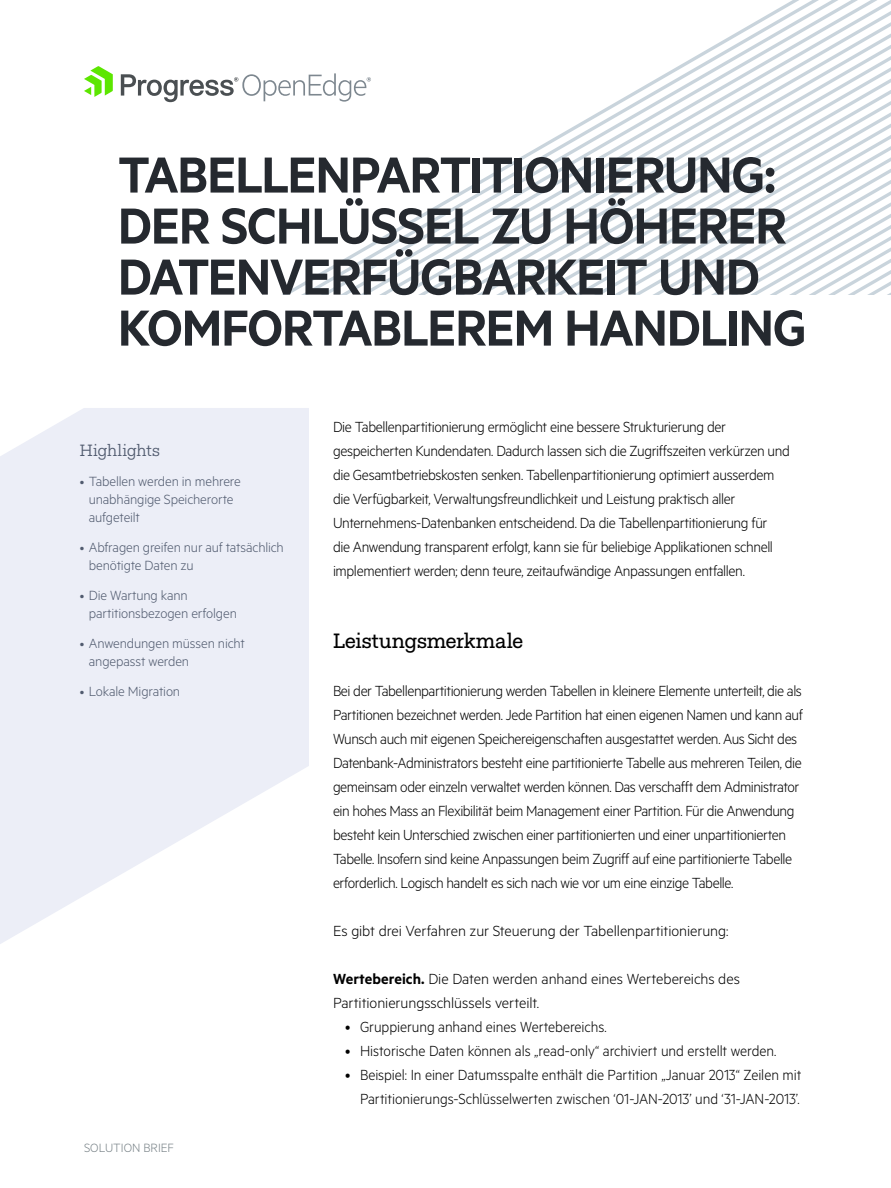
<style>
.page{position:relative;width:891px;height:1188px;background:#fff}
.page>*{position:absolute;margin:0;border:0;box-sizing:border-box;transform-origin:0 0}
.t1{font:600 57px/51px "Metric";letter-spacing:-.02em;color:#25292f}
.t2{font:21px "Fakt Slab Pro";letter-spacing:-.005em;color:#000}
.t3{font:300 16.5px/24px "Metric";letter-spacing:-.025em;color:#000;scale:.96 1}
.t4{font:300 16.5px/24px "Metric";letter-spacing:-.005em;color:#000;text-align:right;scale:.96 1}
.t5{font:300 16.5px/24px "Metric";letter-spacing:-.005em;color:#000}
.t6{font:16.5px "Fakt Slab Pro Blond";letter-spacing:-.01em;color:#505a6e}
.t7{font:300 15px/18px "Metric";letter-spacing:-.01em;color:#505a6e}
.t8{font:300 13.5px "Metric";color:#788287}
.s1{font-size:13.5px}
.s2{font-weight:600}
</style>
<div class="page">
<svg style="left:283px;top:0;width:608px;height:294px"></svg>
<svg style="left:0;top:408px;width:309px;height:536px;fill:#eceef7"></svg>
<svg style="left:84px;top:66px;width:29px;height:31px"></svg>
<svg style="left:121px;top:73px;width:250px;height:29px"></svg>
<h1 class="t1" style="left:118px;top:148px;width:690px">TABELLENPARTITIONIERUNG:<br>DER SCHLÜSSEL ZU HÖHERER<br>DATENVERFÜGBARKEIT UND<br>KOMFORTABLEREM HANDLING</h1>
<p class="t6" style="left:80px;top:439px;width:81px">Highlights</p>
<p class="t7" style="left:89px;top:472px;width:153px;text-indent:-9px"><span class="s1">•</span> Tabellen werden in mehrere unabhängige Speicherorte aufgeteilt</p>
<p class="t7" style="left:89px;top:538px;width:196px;text-indent:-9px"><span class="s1">•</span> Abfragen greifen nur auf tatsächlich benötigte Daten zu</p>
<p class="t7" style="left:89px;top:586px;width:150px;text-indent:-9px"><span class="s1">•</span> Die Wartung kann partitionsbezogen erfolgen</p>
<p class="t7" style="left:89px;top:634px;width:157px;text-indent:-9px"><span class="s1">•</span> Anwendungen müssen nicht angepasst werden</p>
<p class="t7" style="left:80px;top:682px;width:102px"><span class="s1">•</span> Lokale Migration</p>
<p class="t8" style="left:84px;top:1140px;width:91px">SOLUTION BRIEF</p>
<p class="t3" style="left:333px;top:414px;width:478px">Die Tabellenpartitionierung ermöglicht eine bessere Strukturierung der gespeicherten Kundendaten. Dadurch lassen sich die Zugriffszeiten verkürzen und die Gesamtbetriebskosten senken. Tabellenpartitionierung optimiert ausserdem die Verfügbarkeit, Verwaltungsfreundlichkeit und Leistung praktisch aller Unternehmens-Datenbanken entscheidend. Da die Tabellenpartitionierung für<br>die Anwendung transparent erfolgt, kann sie für beliebige Applikationen schnell implementiert werden; denn teure, zeitaufwändige Anpassungen entfallen.</p>
<p class="t2" style="left:333px;top:627px;width:192px">Leistungsmerkmale</p>
<p class="t3" style="left:333px;top:678px;width:491px">Bei der Tabellenpartitionierung werden Tabellen in kleinere Elemente unterteilt, die als Partitionen bezeichnet werden. Jede Partition hat einen eigenen Namen und kann auf Wunsch auch mit eigenen Speichereigenschaften ausgestattet werden. Aus Sicht des Datenbank-Administrators besteht eine partitionierte Tabelle aus mehreren Teilen, die gemeinsam oder einzeln verwaltet werden können. Das verschafft dem Administrator ein hohes Mass an Flexibilität beim Management einer Partition. Für die Anwendung besteht kein Unterschied zwischen einer partitionierten und einer unpartitionierten Tabelle. Insofern sind keine Anpassungen beim Zugriff auf eine partitionierte Tabelle erforderlich. Logisch handelt es sich nach wie vor um eine einzige Tabelle.</p>
<p class="t5" style="left:333px;top:918px;width:397px">Es gibt drei Verfahren zur Steuerung der Tabellenpartitionierung:</p>
<p class="t5" style="left:333px;top:966px;width:409px"><span class="s2">Wertebereich.</span> Die Daten werden anhand eines Wertebereichs des<br>Partitionierungsschlüssels verteilt.</p>
<p class="t4" style="left:345px;top:1014px;width:274px">• Gruppierung anhand eines Wertebereichs.</p>
<p class="t4" style="left:345px;top:1038px;width:451px">• Historische Daten können als „read-only“ archiviert und erstellt werden.</p>
<p class="t4" style="left:345px;top:1062px;width:477px">• Beispiel: In einer Datumsspalte enthält die Partition „Januar 2013“ Zeilen mit<br>Partitionierungs-Schlüsselwerten zwischen ‘01-JAN-2013’ und ‘31-JAN-2013’.</p>
</div>
